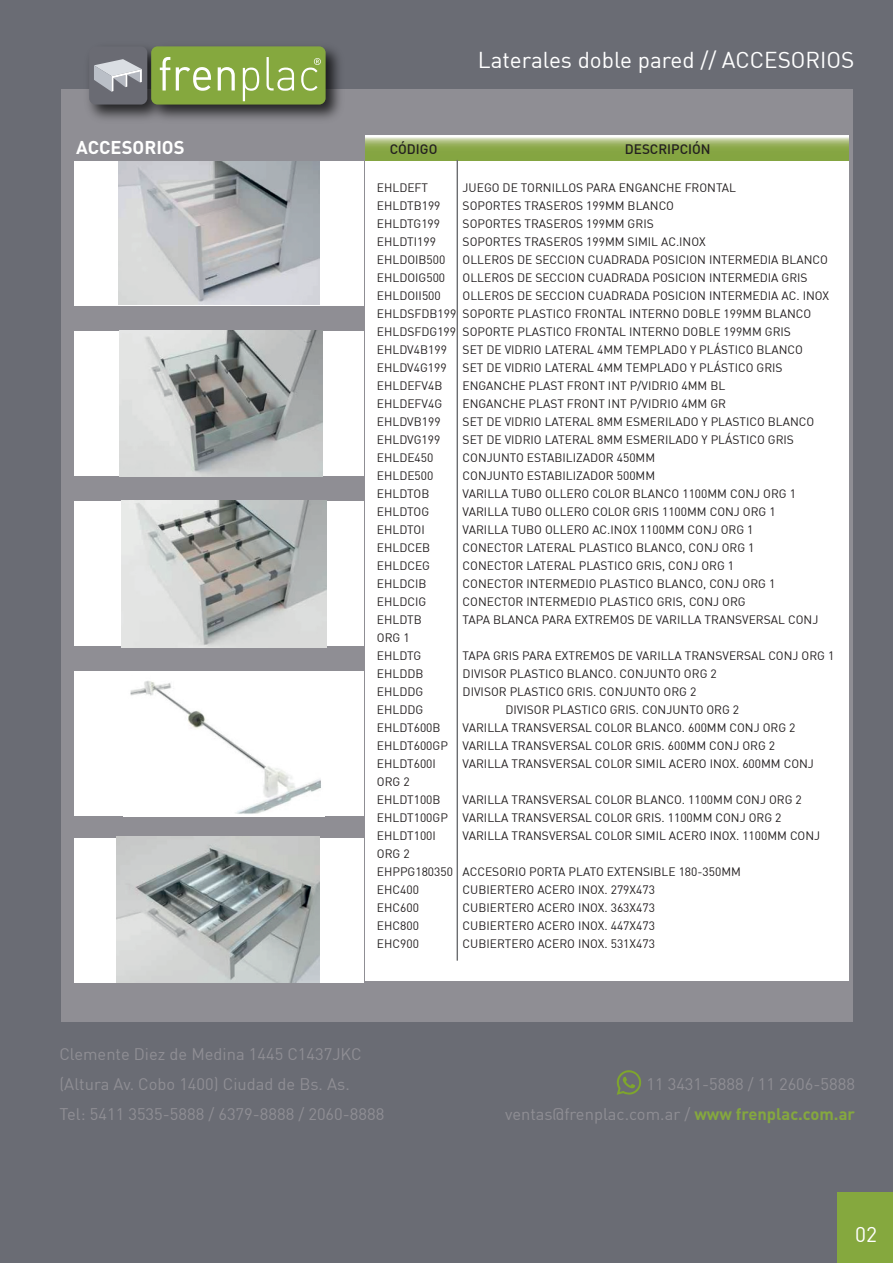
<style>
.page{position:relative;width:893px;height:1263px;background:#6a6c74}
.page>*{position:absolute;margin:0;border:0;box-sizing:border-box;transform-origin:0 0}
.t1{font:22.5px "DIN";color:#fff}
.t2{font:21px "DIN";color:#fff}
.t3{font:700 18.3px "DIN";color:#fff}
.t4{font:16.5px/30px "DIN";color:#8f8e94}
.t5{font:500 13.5px "DI Nbek";color:#231f20}
.t6{font:12px/18px "DIN";color:#231f20}
.s1{font-weight:700;color:#85a83e}
</style>
<div class="page">
<div style="left:61px;top:89px;width:791px;height:933px;background:#8f8e94"></div>
<svg style="left:365px;top:135px;width:483px;height:25px;background:#a2b96d"></svg>
<div style="left:366px;top:162px;width:483px;height:819px;background:#fff"></div>
<hr style="left:457px;top:160px;width:1px;height:801px;background:#6c6d70">
<div style="left:837px;top:1192px;width:56px;height:71px;background:#85a83e"></div>
<svg style="left:616px;top:1070px;width:26px;height:25px"></svg>
<img style="left:88px;top:47px;width:252px;height:72px">
<div style="left:151px;top:46px;width:175px;height:59px;background:#85a83e;border-radius:6px"></div>
<div style="left:89px;top:46px;width:58px;height:59px;background:#6a6b73;border-radius:6px"></div>
<svg style="left:160px;top:57px;width:10px;height:33px"></svg>
<svg style="left:176px;top:67px;width:35px;height:24px"></svg>
<svg style="left:218px;top:67px;width:17px;height:23px"></svg>
<svg style="left:243px;top:68px;width:16px;height:33px"></svg>
<svg style="left:267px;top:57px;width:27px;height:34px"></svg>
<svg style="left:94px;top:59px;width:48px;height:33px"></svg>
<svg style="left:301px;top:58px;width:20px;height:33px"></svg>
<div style="left:74px;top:161px;width:290px;height:145px;background:#fff"></div>
<img style="left:119px;top:161px;width:200px;height:144px">
<div style="left:74px;top:331px;width:290px;height:145px;background:#fff"></div>
<div style="left:74px;top:501px;width:290px;height:145px;background:#fff"></div>
<div style="left:74px;top:671px;width:290px;height:145px;background:#fff"></div>
<div style="left:74px;top:838px;width:290px;height:144px;background:#fff"></div>
<img style="left:119px;top:330px;width:203px;height:146px">
<img style="left:121px;top:500px;width:205px;height:147px">
<img style="left:130px;top:681px;width:191px;height:133px">
<img style="left:116px;top:837px;width:204px;height:145px">
<h1 class="t1" style="left:478px;top:45px;width:378px">Laterales doble pared // ACCESORIOS</h1>
<h3 class="t3" style="left:76px;top:136px;width:110px">ACCESORIOS</h3>
<p class="t5" style="left:390px;top:140px;width:49px">CÓDIGO</p>
<p class="t5" style="left:625px;top:140px;width:87px">DESCRIPCIÓN</p>
<p class="t6" style="left:377px;top:178px;width:53px">EHLDEFT</p>
<p class="t6" style="left:463px;top:178px;width:275px">JUEGO DE TORNILLOS PARA ENGANCHE FRONTAL</p>
<p class="t6" style="left:377px;top:196px;width:65px">EHLDTB199</p>
<p class="t6" style="left:463px;top:196px;width:213px">SOPORTES TRASEROS 199MM BLANCO</p>
<p class="t6" style="left:377px;top:214px;width:65px">EHLDTG199</p>
<p class="t6" style="left:463px;top:214px;width:193px">SOPORTES TRASEROS 199MM GRIS</p>
<p class="t6" style="left:377px;top:232px;width:61px">EHLDTI199</p>
<p class="t6" style="left:463px;top:232px;width:245px">SOPORTES TRASEROS 199MM SIMIL AC.INOX</p>
<p class="t6" style="left:377px;top:250px;width:70px">EHLDOIB500</p>
<p class="t6" style="left:463px;top:250px;width:367px">OLLEROS DE SECCION CUADRADA POSICION INTERMEDIA BLANCO</p>
<p class="t6" style="left:377px;top:268px;width:70px">EHLDOIG500</p>
<p class="t6" style="left:463px;top:268px;width:347px">OLLEROS DE SECCION CUADRADA POSICION INTERMEDIA GRIS</p>
<p class="t6" style="left:377px;top:286px;width:65px">EHLDOII500</p>
<p class="t6" style="left:377px;top:286px;width:454px;text-indent:86px">OLLEROS DE SECCION CUADRADA POSICION INTERMEDIA AC. INOX EHLDSFDB199 SOPORTE PLASTICO FRONTAL INTERNO DOBLE 199MM BLANCO EHLDSFDG199 SOPORTE PLASTICO FRONTAL INTERNO DOBLE 199MM GRIS EHLDV4B199</p>
<p class="t6" style="left:463px;top:340px;width:342px">SET DE VIDRIO LATERAL 4MM TEMPLADO Y PLÁSTICO BLANCO</p>
<p class="t6" style="left:377px;top:358px;width:71px">EHLDV4G199</p>
<p class="t6" style="left:463px;top:358px;width:321px">SET DE VIDRIO LATERAL 4MM TEMPLADO Y PLÁSTICO GRIS</p>
<p class="t6" style="left:377px;top:376px;width:67px">EHLDEFV4B</p>
<p class="t6" style="left:463px;top:376px;width:264px">ENGANCHE PLAST FRONT INT P/VIDRIO 4MM BL</p>
<p class="t6" style="left:377px;top:394px;width:67px">EHLDEFV4G</p>
<p class="t6" style="left:463px;top:394px;width:265px">ENGANCHE PLAST FRONT INT P/VIDRIO 4MM GR</p>
<p class="t6" style="left:377px;top:412px;width:65px">EHLDVB199</p>
<p class="t6" style="left:463px;top:412px;width:353px">SET DE VIDRIO LATERAL 8MM ESMERILADO Y PLASTICO BLANCO</p>
<p class="t6" style="left:377px;top:430px;width:65px">EHLDVG199</p>
<p class="t6" style="left:463px;top:430px;width:333px">SET DE VIDRIO LATERAL 8MM ESMERILADO Y PLÁSTICO GRIS</p>
<p class="t6" style="left:377px;top:448px;width:58px">EHLDE450</p>
<p class="t6" style="left:463px;top:448px;width:194px">CONJUNTO ESTABILIZADOR 450MM</p>
<p class="t6" style="left:377px;top:466px;width:58px">EHLDE500</p>
<p class="t6" style="left:463px;top:466px;width:194px">CONJUNTO ESTABILIZADOR 500MM</p>
<p class="t6" style="left:377px;top:484px;width:54px">EHLDTOB</p>
<p class="t6" style="left:463px;top:484px;width:335px">VARILLA TUBO OLLERO COLOR BLANCO 1100MM CONJ ORG 1</p>
<p class="t6" style="left:377px;top:502px;width:54px">EHLDTOG</p>
<p class="t6" style="left:463px;top:502px;width:315px">VARILLA TUBO OLLERO COLOR GRIS 1100MM CONJ ORG 1</p>
<p class="t6" style="left:377px;top:520px;width:49px">EHLDTOI</p>
<p class="t6" style="left:463px;top:520px;width:292px">VARILLA TUBO OLLERO AC.INOX 1100MM CONJ ORG 1</p>
<p class="t6" style="left:377px;top:538px;width:55px">EHLDCEB</p>
<p class="t6" style="left:463px;top:538px;width:293px">CONECTOR LATERAL PLASTICO BLANCO, CONJ ORG 1</p>
<p class="t6" style="left:377px;top:556px;width:55px">EHLDCEG</p>
<p class="t6" style="left:463px;top:556px;width:273px">CONECTOR LATERAL PLASTICO GRIS, CONJ ORG 1</p>
<p class="t6" style="left:377px;top:574px;width:51px">EHLDCIB</p>
<p class="t6" style="left:463px;top:574px;width:314px">CONECTOR INTERMEDIO PLASTICO BLANCO, CONJ ORG 1</p>
<p class="t6" style="left:377px;top:592px;width:51px">EHLDCIG</p>
<p class="t6" style="left:463px;top:592px;width:285px">CONECTOR INTERMEDIO PLASTICO GRIS, CONJ ORG</p>
<p class="t6" style="left:377px;top:610px;width:46px">EHLDTB</p>
<p class="t6" style="left:463px;top:610px;width:357px">TAPA BLANCA PARA EXTREMOS DE VARILLA TRANSVERSAL CONJ</p>
<p class="t6" style="left:377px;top:628px;width:46px">ORG 1<br>EHLDTG</p>
<p class="t6" style="left:463px;top:646px;width:373px">TAPA GRIS PARA EXTREMOS DE VARILLA TRANSVERSAL CONJ ORG 1</p>
<p class="t6" style="left:377px;top:664px;width:48px">EHLDDB</p>
<p class="t6" style="left:463px;top:664px;width:256px">DIVISOR PLASTICO BLANCO. CONJUNTO ORG 2</p>
<p class="t6" style="left:377px;top:682px;width:48px">EHLDDG</p>
<p class="t6" style="left:463px;top:682px;width:235px">DIVISOR PLASTICO GRIS. CONJUNTO ORG 2</p>
<p class="t6" style="left:377px;top:700px;width:48px">EHLDDG</p>
<p class="t6" style="left:505px;top:700px;width:235px">DIVISOR PLASTICO GRIS. CONJUNTO ORG 2</p>
<p class="t6" style="left:377px;top:718px;width:65px">EHLDT600B</p>
<p class="t6" style="left:377px;top:718px;width:420px;text-indent:86px">VARILLA TRANSVERSAL COLOR BLANCO. 600MM CONJ ORG 2<br>EHLDT600GP VARILLA TRANSVERSAL COLOR GRIS. 600MM CONJ ORG 2<br>EHLDT600I</p>
<p class="t6" style="left:463px;top:754px;width:353px">VARILLA TRANSVERSAL COLOR SIMIL ACERO INOX. 600MM CONJ</p>
<p class="t6" style="left:377px;top:772px;width:65px">ORG 2<br>EHLDT100B</p>
<p class="t6" style="left:377px;top:790px;width:426px;text-indent:86px">VARILLA TRANSVERSAL COLOR BLANCO. 1100MM CONJ ORG 2<br>EHLDT100GP VARILLA TRANSVERSAL COLOR GRIS. 1100MM CONJ ORG 2<br>EHLDT100I</p>
<p class="t6" style="left:463px;top:826px;width:359px">VARILLA TRANSVERSAL COLOR SIMIL ACERO INOX. 1100MM CONJ</p>
<p class="t6" style="left:377px;top:844px;width:366px">ORG 2<br>EHPPG180350 ACCESORIO PORTA PLATO EXTENSIBLE 180-350MM<br>EHC400</p>
<p class="t6" style="left:463px;top:880px;width:194px">CUBIERTERO ACERO INOX. 279X473</p>
<p class="t6" style="left:377px;top:898px;width:43px">EHC600</p>
<p class="t6" style="left:463px;top:898px;width:194px">CUBIERTERO ACERO INOX. 363X473</p>
<p class="t6" style="left:377px;top:916px;width:43px">EHC800</p>
<p class="t6" style="left:463px;top:916px;width:194px">CUBIERTERO ACERO INOX. 447X473</p>
<p class="t6" style="left:377px;top:934px;width:43px">EHC900</p>
<p class="t6" style="left:463px;top:934px;width:194px">CUBIERTERO ACERO INOX. 531X473</p>
<h3 class="t4" style="left:59px;top:1039px;width:326px">Clemente Diez de Medina 1445 C1437JKC (Altura Av. Cobo 1400) Ciudad de Bs. As.<br>Tel: 5411 3535-5888 / 6379-8888 / 2060-8888</h3>
<h3 class="t4" style="left:505px;top:1069px;width:351px;text-align:right">11 3431-5888 / 11 2606-5888 ventas@frenplac.com.ar / <span class="s1">www frenplac.com.ar</span></h3>
<h2 class="t2" style="left:855px;top:1222px;width:23px">02</h2>
</div>
